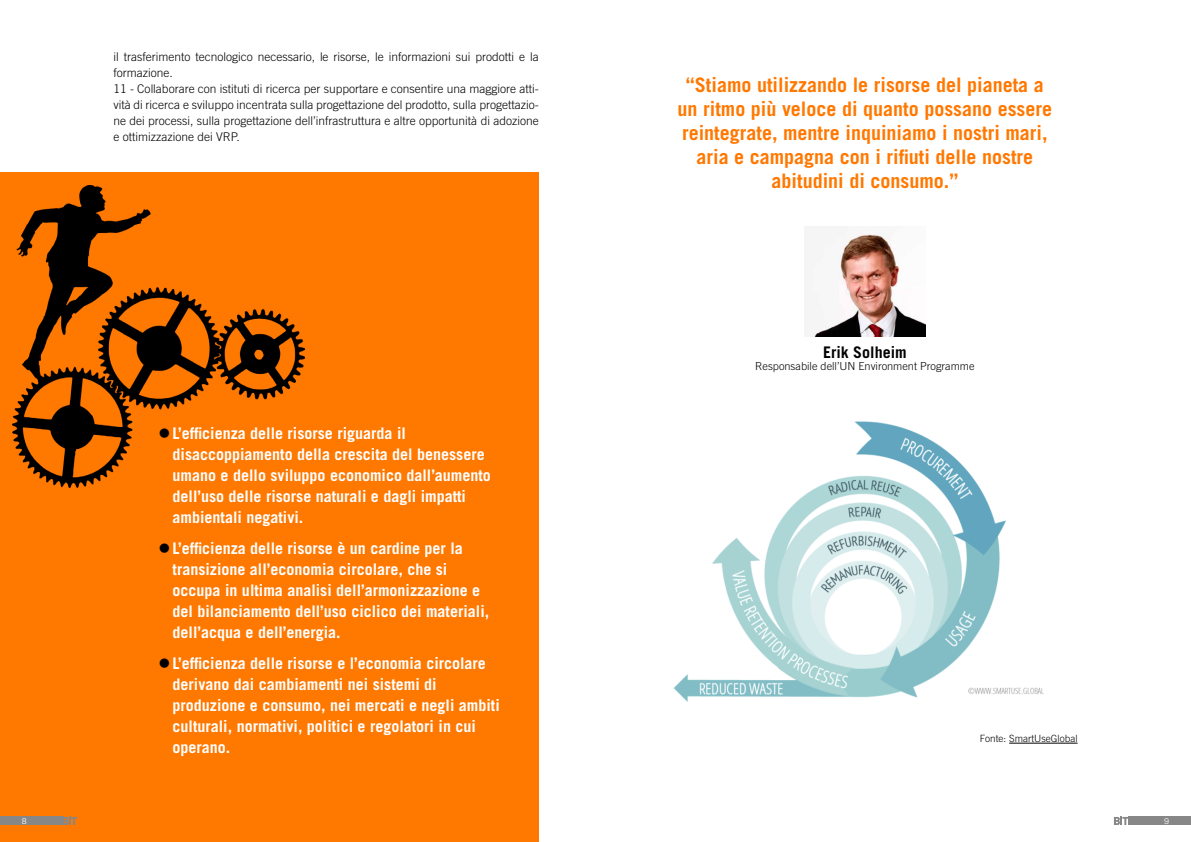
<style>
.page{position:relative;width:1191px;height:842px;background:#fff}
.page>*{position:absolute;margin:0;border:0;box-sizing:border-box;transform-origin:0 0}
.t1{font:700 20px/24px "Trade Gothic";color:#ff7800;text-align:center}
.t2{font:700 16px/21px "Trade Gothic";color:#fff}
.t3{font:700 16px "Trade Gothic";color:#000}
.t4{font:300 12px/16px "Trade Gothic";color:#000}
.t5{font:300 11px "Trade Gothic";color:#000}
.t6{font:300 10px "Trade Gothic";color:#000}
.t7{font:8.1px "Panton";color:#fff}
</style>
<div class="page">
<div style="left:0;top:173px;width:539px;height:669px;background:#ff7800"></div>
<img style="left:812px;top:232px;width:113px;height:105px">
<img style="left:674px;top:421px;width:370px;height:281px">
<hr style="left:1009px;top:743px;width:68px;height:1px;background:#000">
<img style="left:13px;top:186px;width:291px;height:302px">
<svg style="left:63px;top:817px;width:14px;height:8px"></svg>
<div style="left:0;top:817px;width:63px;height:8px;background:#878787"></div>
<svg style="left:1114px;top:817px;width:14px;height:8px"></svg>
<div style="left:1128px;top:817px;width:63px;height:8px;background:#878787"></div>
<svg style="left:160px;top:428px;width:9px;height:10px"></svg>
<p class="t4" style="left:113px;top:49px;width:427px">il trasferimento tecnologico necessario, le risorse, le informazioni sui prodotti e la formazione.<br>11 - Collaborare con istituti di ricerca per supportare e consentire una maggiore atti&shy;vità di ricerca e sviluppo incentrata sulla progettazione del prodotto, sulla progettazio&shy;ne dei processi, sulla progettazione dell’infrastruttura e altre opportunità di adozione e ottimizzazione dei VRP.</p>
<p class="t2" style="left:173px;top:423px;width:320px">L’efficienza delle risorse riguarda il disaccoppiamento della crescita del benessere umano e dello sviluppo economico dall’aumento dell’uso delle risorse naturali e dagli impatti ambientali negativi.</p>
<p class="t2" style="left:173px;top:537px;width:318px">L’efficienza delle risorse è un cardine per la transizione all’economia circolare, che si occupa in ultima analisi dell’armonizzazione e del bilanciamento dell’uso ciclico dei materiali, dell’acqua e dell’energia.</p>
<p class="t2" style="left:173px;top:652px;width:329px">L’efficienza delle risorse e l’economia circolare derivano dai cambiamenti nei sistemi di produzione e consumo, nei mercati e negli ambiti culturali, normativi, politici e regolatori in cui operano.</p>
<p class="t1" style="left:677px;top:72px;width:376px">“Stiamo utilizzando le risorse del pianeta a un ritmo più veloce di quanto possano essere reintegrate, mentre inquiniamo i nostri mari, aria e campagna con i rifiuti delle nostre abitudini di consumo.”</p>
<p class="t3" style="left:823px;top:342px;width:85px">Erik Solheim</p>
<p class="t5" style="left:755px;top:360px;width:221px">Responsabile dell’UN Environment Programme</p>
<p class="t6" style="left:979px;top:733px;width:99px">Fonte: SmartUseGlobal</p>
<p class="t7" style="left:22px;top:816px;width:6px">8</p>
<p class="t7" style="left:1164px;top:816px;width:6px">9</p>
</div>
